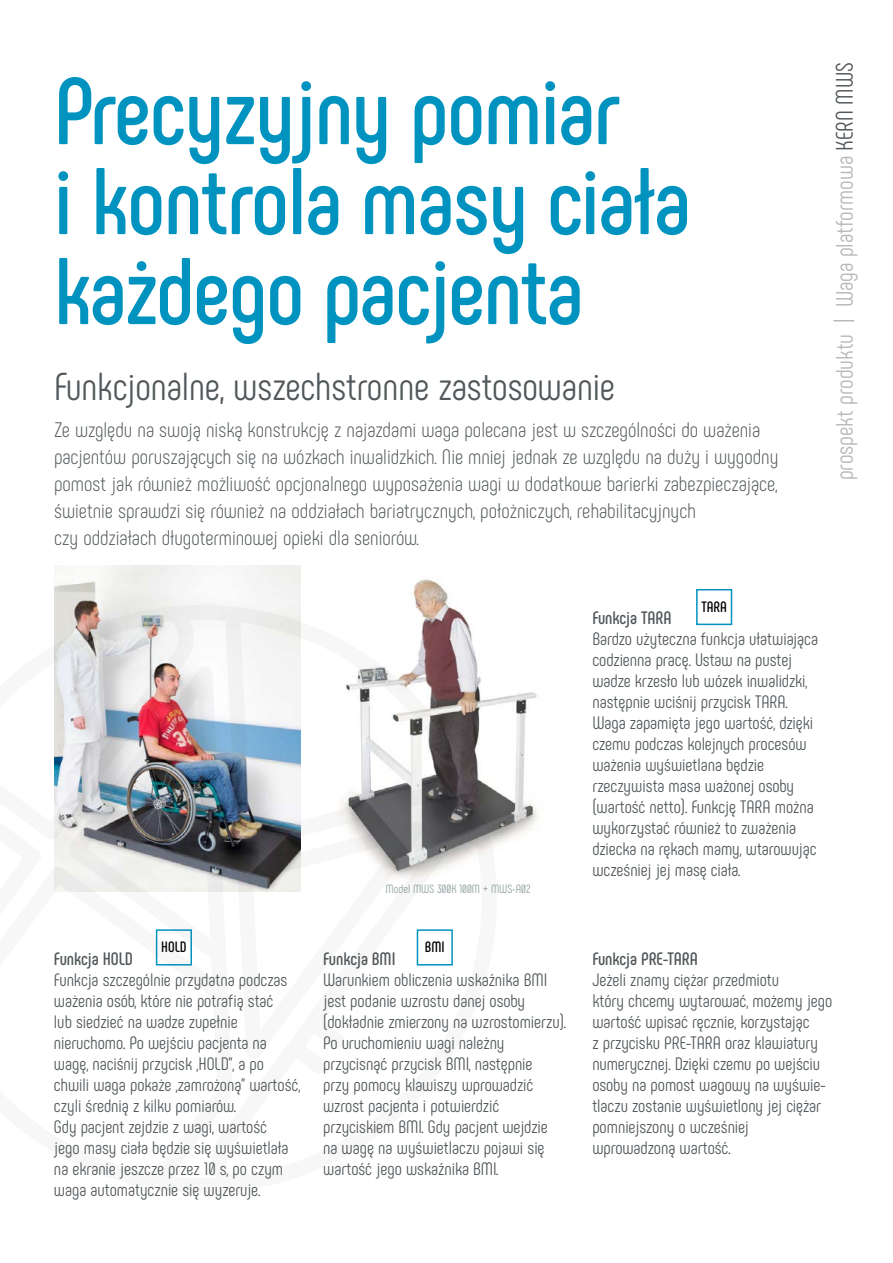
<style>
.page{position:relative;width:893px;height:1263px;background:#fff}
.page>*{position:absolute;margin:0;border:0;box-sizing:border-box;transform-origin:0 0}
.t1{font:700 94.5px/90px "Phenomena";letter-spacing:-.015em;color:#0093bf}
.t2{font:39px "Phenomena";color:#51575a}
.t3{font:24px "Phenomena";color:#b5b7b8}
.t4{font:300 21px/27px "Phenomena";color:#51575a}
.t5{font:18px/21px "Phenomena";color:#51575a}
.t6{font:700 18px "Phenomena";letter-spacing:-.005em;color:#51575a}
.t7{font:700 15px "Phenomena";color:#000}
.t8{font:12px "Phenomena";color:#8d9e9e}
.s1{color:#51575a}
</style>
<div class="page">
<img style="left:413px;top:579px;width:125px;height:262px">
<div style="left:696px;top:589px;width:36px;height:36px;border:2px solid #0093bf"></div>
<img style="left:54px;top:596px;width:451px;height:370px">
<h1 class="t1" style="left:54px;top:66px;width:638px">Precyzyjny pomiar<br>i kontrola masy ciała każdego pacjenta</h1>
<h2 class="t2" style="left:54px;top:363px;width:563px">Funkcjonalne, wszechstronne zastosowanie</h2>
<p class="t4" style="left:54px;top:416px;width:726px">Ze względu na swoją niską konstrukcję z najazdami waga polecana jest w szczególności do ważenia pacjentów poruszających się na wózkach inwalidzkich. Nie mniej jednak ze względu na duży i wygodny pomost jak również możliwość opcjonalnego wyposażenia wagi w dodatkowe barierki zabezpieczające, świetnie sprawdzi się również na oddziałach bariatrycznych, położniczych, rehabilitacyjnych<br>czy oddziałach długoterminowej opieki dla seniorów.</p>
<h3 class="t3" style="left:831px;top:480px;width:420px;rotate:-90deg">prospekt produktu | Waga platformowa <span class="s1">KERN MWS</span></h3>
<p class="t8" style="left:386px;top:882px;width:146px">Model MWS 300K 100M + MWS-A02</p>
<p class="t7" style="left:701px;top:598px;width:27px">TARA</p>
<p class="t6" style="left:592px;top:607px;width:81px">Funkcja TARA</p>
<p class="t5" style="left:592px;top:628px;width:227px">Bardzo użyteczna funkcja ułatwiająca codzienna pracę. Ustaw na pustej wadze krzesło lub wózek inwalidzki, następnie wciśnij przycisk TARA.<br>Waga zapamięta jego wartość, dzięki czemu podczas kolejnych procesów ważenia wyświetlana będzie rzeczywista masa ważonej osoby (wartość netto). Funkcję TARA można wykorzystać również to zważenia dziecka na rękach mamy, wtarowując wcześniej jej masę ciała.</p>
<p class="t7" style="left:161px;top:938px;width:27px">HOLD</p>
<p class="t7" style="left:425px;top:938px;width:21px">BMI</p>
<p class="t6" style="left:54px;top:947px;width:81px">Funkcja HOLD</p>
<p class="t5" style="left:54px;top:969px;width:248px">Funkcja szczególnie przydatna podczas ważenia osób, które nie potrafią stać<br>lub siedzieć na wadze zupełnie nieruchomo. Po wejściu pacjenta na wagę, naciśnij przycisk „HOLD”, a po chwili waga pokaże „zamrożoną” wartość, czyli średnią z kilku pomiarów.<br>Gdy pacjent zejdzie z wagi, wartość<br>jego masy ciała będzie się wyświetlała na ekranie jeszcze przez 10 s, po czym waga automatycznie się wyzeruje.</p>
<p class="t6" style="left:323px;top:948px;width:74px">Funkcja BMI</p>
<p class="t5" style="left:323px;top:969px;width:244px">Warunkiem obliczenia wskaźnika BMI jest podanie wzrostu danej osoby (dokładnie zmierzony na wzrostomierzu).<br>Po uruchomieniu wagi należny przycisnąć przycisk BMI, następnie<br>przy pomocy klawiszy wprowadzić wzrost pacjenta i potwierdzić przyciskiem BMI. Gdy pacjent wejdzie na wagę na wyświetlaczu pojawi się wartość jego wskaźnika BMI.</p>
<p class="t6" style="left:592px;top:947px;width:107px">Funkcja PRE-TARA</p>
<p class="t5" style="left:592px;top:969px;width:242px">Jeżeli znamy ciężar przedmiotu<br>który chcemy wytarować, możemy jego wartość wpisać ręcznie, korzystając<br>z przycisku PRE-TARA oraz klawiatury numerycznej. Dzięki czemu po wejściu osoby na pomost wagowy na wyświe&shy;tlaczu zostanie wyświetlony jej ciężar pomniejszony o wcześniej wprowadzoną wartość.</p>
</div>
